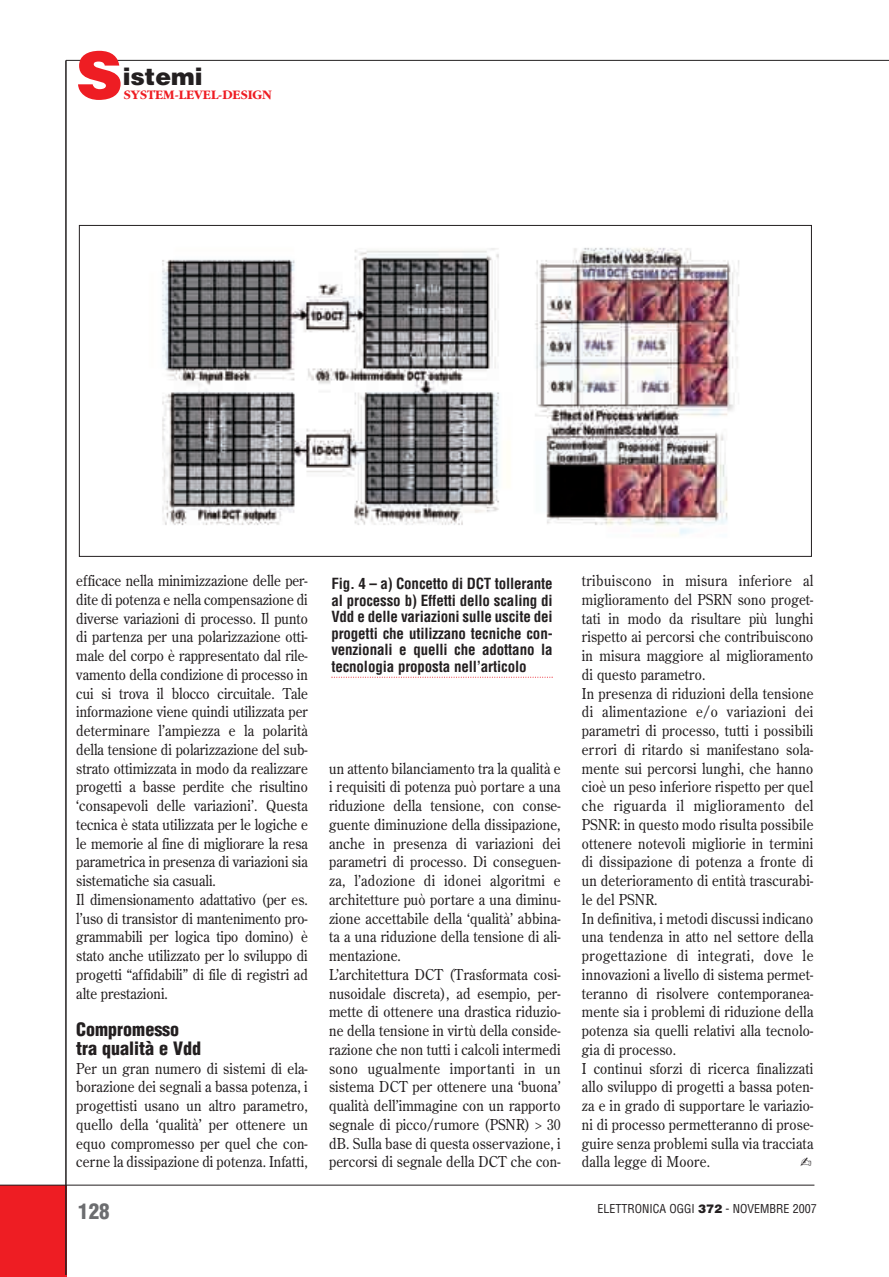
<style>
.page{position:relative;width:889px;height:1277px;background:#fff}
.page>*{position:absolute;margin:0;border:0;box-sizing:border-box;transform-origin:0 0}
.t1{font:900 64.8px "Helvetica LT";color:#ee1d23}
.t2{font:900 23.55px "Helvetica LT";color:#231f20}
.t3{font:900 condensed 21px "Helvetica LT";color:#6c6d70}
.t4{font:900 condensed 18px/18.8px "Helvetica LT";color:#231f20}
.t5{font:15px/18.8px "Century Old Style LT";letter-spacing:.01em;color:#231f20;scale:.9 1}
.t6{font:700 condensed 15px/16.5px "Helvetica LT";letter-spacing:-.01em;color:#231f20;text-align:justify}
.t7{font:700 13.5px "Garamond LT";color:#ee1d23}
.t8{font:condensed 12px "Helvetica LT";color:#231f20}
.s1{font-weight:900;font-stretch:normal}
</style>
<div class="page">
<div style="left:0;top:1185px;width:66px;height:92px;background:#ee1d23"></div>
<hr style="left:0;top:1185px;width:814px;height:1px;background:#231f20">
<hr style="left:65px;top:60px;width:2px;height:1215px;background:#231f20">
<hr style="left:66px;top:60px;width:823px;height:1px;background:#231f20">
<img style="left:162px;top:247px;width:577px;height:290px">
<svg style="left:331px;top:677px;width:222px;height:1px"></svg>
<p class="t1" style="left:76px;top:52px;width:48px">S</p>
<p class="t2" style="left:123px;top:68px;width:81px">istemi</p>
<p class="t7" style="left:124px;top:90px;width:150px">SYSTEM-LEVEL-DESIGN</p>
<p class="t5" style="left:76px;top:572px;width:259px">efficace nella minimizzazione delle per&shy;dite di potenza e nella compensazione di diverse variazioni di processo. Il punto di partenza per una polarizzazione otti&shy;male del corpo è rappresentato dal rile&shy;vamento della condizione di processo in cui si trova il blocco circuitale. Tale informazione viene quindi utilizzata per determinare l’ampiezza e la polarità della tensione di polarizzazione del sub&shy;strato ottimizzata in modo da realizzare progetti a basse perdite che risultino ‘consapevoli delle variazioni’. Questa tecnica è stata utilizzata per le logiche e le memorie al fine di migliorare la resa parametrica in presenza di variazioni sia sistematiche sia casuali.<br>Il dimensionamento adattativo (per es. l’uso di transistor di mantenimento pro&shy;grammabili per logica tipo domino) è stato anche utilizzato per lo sviluppo di progetti “affidabili” di file di registri ad alte prestazioni.</p>
<p class="t4" style="left:76px;top:1022px;width:126px">Compromesso tra qualità e Vdd</p>
<p class="t5" style="left:76px;top:1060px;width:259px;text-align:justify">Per un gran numero di sistemi di ela&shy;borazione dei segnali a bassa potenza, i progettisti usano un altro parametro, quello della ‘qualità’ per ottenere un equo compromesso per quel che con&shy;cerne la dissipazione di potenza. Infatti,</p>
<p class="t3" style="left:78px;top:1203px;width:33px">128</p>
<p class="t6" style="left:331px;top:577px;width:223px">Fig. 4 – a) Concetto di DCT tollerante al processo b) Effetti dello scaling di Vdd e delle variazioni sulle uscite dei progetti che utilizzano tecniche con&shy;venzionali e quelli che adottano la tecnologia proposta nell’articolo</p>
<p class="t5" style="left:329px;top:760px;width:259px">un attento bilanciamento tra la qualità e i requisiti di potenza può portare a una riduzione della tensione, con conse&shy;guente diminuzione della dissipazione, anche in presenza di variazioni dei parametri di processo. Di conseguen&shy;za, l’adozione di idonei algoritmi e architetture può portare a una diminu&shy;zione accettabile della ‘qualità’ abbina&shy;ta a una riduzione della tensione di ali&shy;mentazione.<br>L’architettura DCT (Trasformata cosi&shy;nusoidale discreta), ad esempio, per&shy;mette di ottenere una drastica riduzio&shy;ne della tensione in virtù della conside&shy;razione che non tutti i calcoli intermedi sono ugualmente importanti in un sistema DCT per ottenere una ‘buona’ qualità dell’immagine con un rapporto segnale di picco/rumore (PSNR) &gt; 30 dB. Sulla base di questa osservazione, i percorsi di segnale della DCT che con-</p>
<p class="t5" style="left:582px;top:572px;width:259px">tribuiscono in misura inferiore al miglioramento del PSRN sono proget&shy;tati in modo da risultare più lunghi rispetto ai percorsi che contribuiscono in misura maggiore al miglioramento di questo parametro.<br>In presenza di riduzioni della tensione di alimentazione e/o variazioni dei parametri di processo, tutti i possibili errori di ritardo si manifestano sola&shy;mente sui percorsi lunghi, che hanno cioè un peso inferiore rispetto per quel che riguarda il miglioramento del PSNR: in questo modo risulta possibile ottenere notevoli migliorie in termini di dissipazione di potenza a fronte di un deterioramento di entità trascurabi&shy;le del PSNR.<br>In definitiva, i metodi discussi indicano una tendenza in atto nel settore della progettazione di integrati, dove le innovazioni a livello di sistema permet&shy;teranno di risolvere contemporanea&shy;mente sia i problemi di riduzione della potenza sia quelli relativi alla tecnolo&shy;gia di processo.<br>I continui sforzi di ricerca finalizzati allo sviluppo di progetti a bassa poten&shy;za e in grado di supportare le variazio&shy;ni di processo permetteranno di prose&shy;guire senza problemi sulla via tracciata dalla legge di Moore.</p>
<p class="t8" style="left:597px;top:1204px;width:221px">ELETTRONICA OGGI <span class="s1">372</span> - NOVEMBRE 2007</p>
</div>
